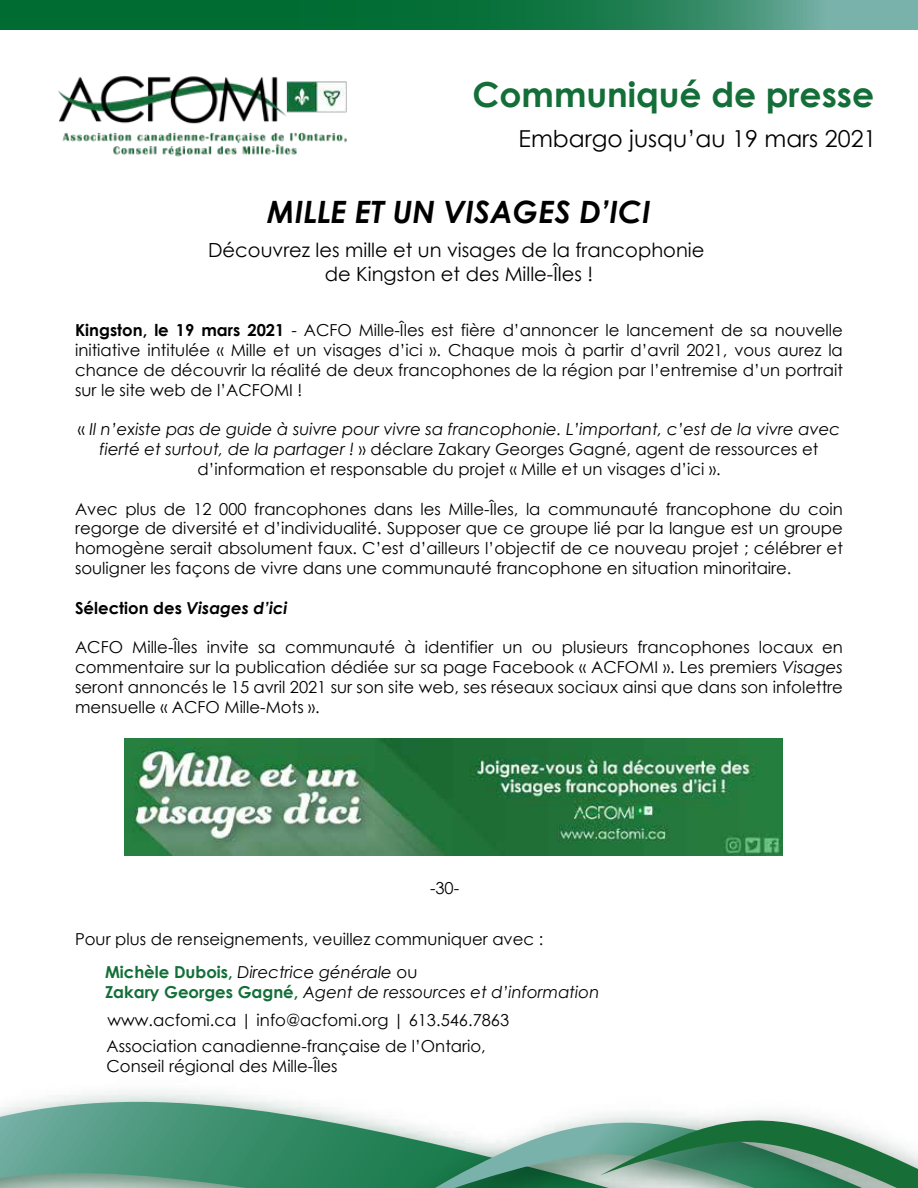
<style>
.page{position:relative;width:918px;height:1188px;background:#fff}
.page>*{position:absolute;margin:0;border:0;box-sizing:border-box;transform-origin:0 0}
.t1{font:700 34.5px "Century Gothic";color:#136e38}
.t2{font:italic 700 30.75px "Century Gothic";color:#000}
.t3{font:23.4px "Century Gothic";color:#000}
.t4{font:19.5px/23.4px "Century Gothic";color:#000;text-align:center}
.t5{font:16.5px/19.8px "Century Gothic";color:#000;text-align:justify}
.t6{font:italic 16.5px/19.8px "Century Gothic";color:#000;text-align:center}
.t7{font:700 16.5px "Century Gothic";color:#000}
.s1{font-weight:700}
.s2{font-style:normal}
.s3{font-style:italic}
.s4{font-weight:700;color:#136e38}
.s5{font-weight:700;font-style:normal;color:#136e38}
</style>
<div class="page">
<svg style="left:0;top:1102px;width:363px;height:86px;background:#5b9e85"></svg>
<img style="left:363px;top:1110px;width:72px;height:78px">
<svg style="left:435px;top:1105px;width:483px;height:83px"></svg>
<img style="left:59px;top:75px;width:288px;height:82px">
<svg style="left:0;top:0;width:918px;height:30px;background:#1d7d4f"></svg>
<img style="left:125px;top:739px;width:657px;height:117px">
<h1 class="t1" style="left:473px;top:68px;width:403px">Communiqué de presse</h1>
<h3 class="t3" style="left:519px;top:122px;width:359px">Embargo jusqu’au 19 mars 2021</h3>
<h2 class="t2" style="left:267px;top:189px;width:385px">MILLE ET UN VISAGES D’ICI</h2>
<p class="t4" style="left:208px;top:238px;width:498px">Découvrez les mille et un visages de la francophonie de Kingston et des Mille-Îles !</p>
<p class="t5" style="left:75px;top:320px;width:769px"><span class="s1">Kingston, le 19 mars 2021</span> - ACFO Mille-Îles est fière d’annoncer le lancement de sa nouvelle initiative intitulée « Mille et un visages d’ici ». Chaque mois à partir d’avril 2021, vous aurez la chance de découvrir la réalité de deux francophones de la région par l’entremise d’un portrait sur le site web de l’ACFOMI !</p>
<p class="t6" style="left:78px;top:419px;width:764px"><span class="s2">«</span> Il n’existe pas de guide à suivre pour vivre sa francophonie. L’important, c’est de la vivre avec fierté et surtout, de la partager ! <span class="s2">» déclare Zakary Georges Gagné, agent de ressources et d’information et responsable du projet « Mille et un visages d’ici ».</span></p>
<p class="t5" style="left:75px;top:498px;width:769px">Avec plus de 12 000 francophones dans les Mille-Îles, la communauté francophone du coin regorge de diversité et d’individualité. Supposer que ce groupe lié par la langue est un groupe homogène serait absolument faux. C’est d’ailleurs l’objectif de ce nouveau projet ; célébrer et souligner les façons de vivre dans une communauté francophone en situation minoritaire.</p>
<p class="t7" style="left:75px;top:595px;width:214px">Sélection des <span class="s3">Visages d’ici</span></p>
<p class="t5" style="left:75px;top:637px;width:769px">ACFO Mille-Îles invite sa communauté à identifier un ou plusieurs francophones locaux en commentaire sur la publication dédiée sur sa page Facebook « ACFOMI ». Les premiers <span class="s3">Visages </span>seront annoncés le 15 avril 2021 sur son site web, ses réseaux sociaux ainsi que dans son infolettre mensuelle « ACFO Mille-Mots ».</p>
<p class="t5" style="left:430px;top:878px;width:31px">-30-</p>
<p class="t5" style="left:105px;top:922px;width:440px;line-height:33.3px;text-indent:-30px">Pour plus de renseignements, veuillez communiquer avec :<br><span class="s4">Michèle Dubois,</span> <span class="s3">Directrice générale</span> ou</p>
<p class="t6" style="left:105px;top:982px;width:496px"><span class="s5">Zakary Georges Gagné,</span> Agent de ressources et d’information</p>
<p class="t5" style="left:107px;top:1010px;width:403px">www.acfomi.ca | info@acfomi.org | 613.546.7863</p>
<p class="t5" style="left:106px;top:1036px;width:381px">Association canadienne-française de l’Ontario,<br>Conseil régional des Mille-Îles</p>
</div>
